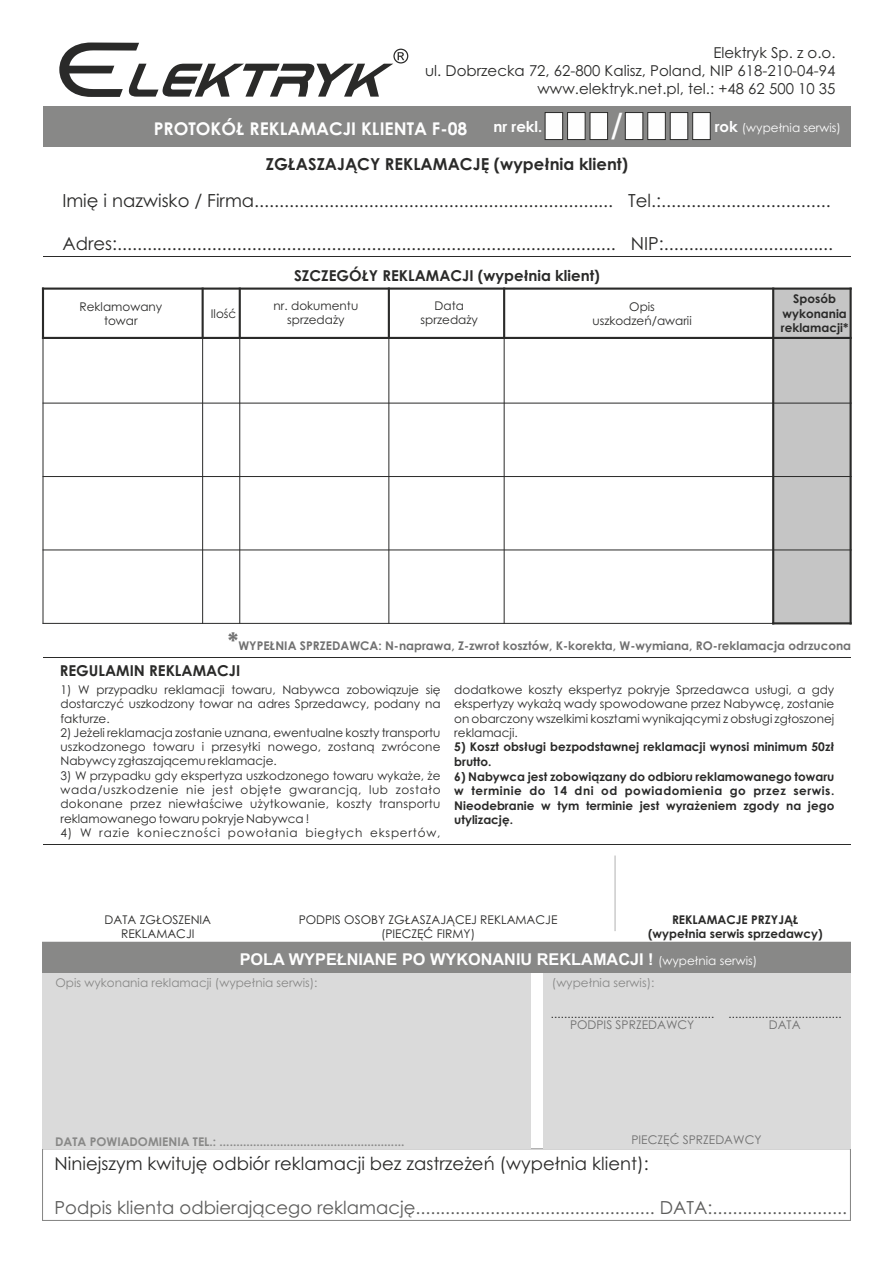
<style>
.page{position:relative;width:893px;height:1263px;background:#fff}
.page>*{position:absolute;margin:0;border:0;box-sizing:border-box;transform-origin:0 0}
.t1{font:36px "Arial";color:#fefefe;scale:1.09 1}
.t2{font:18px "Century Gothic";color:#2a2a29}
.t3{font:18px "Century Gothic";color:#5c5c5b}
.t4{font:700 17.55px "Century Gothic";color:#fefefe}
.t5{font:700 16.5px "Century Gothic";color:#2a2a29}
.t6{font:700 16.35px "Arial";color:#fefefe}
.t7{font:15px/17.9px "Century Gothic";color:#2a2a29;text-align:right}
.t8{font:700 15px "Century Gothic";color:#2a2a29}
.t9{font:700 15px "Century Gothic";color:#fefefe}
.t10{font:12px/14.2px "Century Gothic";color:#2a2a29;text-align:center}
.t11{font:700 12px/14.5px "Century Gothic";color:#2a2a29;text-align:center}
.t12{font:700 12px "Century Gothic";color:#717171}
.t13{font:12px "Arial";color:#2a2a29}
.t14{font:700 12px "Century Gothic";color:#888887}
.t15{font:12px "Century Gothic";color:#888887}
.t16{font:12px "Century Gothic";letter-spacing:.065em;color:#2a2a29}
.t17{font:12px "Century Gothic";color:#717171}
.t18{font:12px "Century Gothic";color:#fefefe}
.s1{font-weight:700;font-size:15px}
.s2{font-size:24px}
.s3{font-family:"Century Gothic";font-weight:400;font-size:12px}
</style>
<div class="page">
<div style="left:43px;top:106px;width:807px;height:41px;background:#888887"></div>
<div style="left:42px;top:1148px;width:809px;height:73px;border:1px solid #888887"></div>
<hr style="left:43px;top:256px;width:807px;height:1px;background:#2a2a29">
<hr style="left:43px;top:844px;width:807px;height:1px;background:#2a2a29">
<hr style="left:43px;top:657px;width:807px;height:1px;background:#2a2a29">
<div style="left:773px;top:289px;width:78px;height:49px;background:#c5c5c5"></div>
<div style="left:773px;top:338px;width:78px;height:65px;background:#c5c5c5"></div>
<div style="left:773px;top:403px;width:78px;height:73px;background:#c5c5c5"></div>
<div style="left:773px;top:476px;width:78px;height:74px;background:#c5c5c5"></div>
<div style="left:773px;top:550px;width:78px;height:73px;background:#c5c5c5"></div>
<hr style="left:43px;top:337px;width:1px;height:287px;background:#2a2a29">
<hr style="left:42px;top:288px;width:2px;height:51px;background:#2a2a29">
<hr style="left:202px;top:337px;width:1px;height:287px;background:#2a2a29">
<hr style="left:202px;top:288px;width:2px;height:51px;background:#2a2a29">
<hr style="left:239px;top:337px;width:1px;height:287px;background:#2a2a29">
<hr style="left:239px;top:288px;width:2px;height:51px;background:#2a2a29">
<hr style="left:388px;top:337px;width:1px;height:287px;background:#2a2a29">
<hr style="left:388px;top:288px;width:2px;height:51px;background:#2a2a29">
<hr style="left:504px;top:337px;width:1px;height:287px;background:#2a2a29">
<hr style="left:503px;top:288px;width:2px;height:51px;background:#2a2a29">
<hr style="left:772px;top:288px;width:2px;height:336px;background:#2a2a29">
<hr style="left:849px;top:288px;width:3px;height:336px;background:#2a2a29">
<hr style="left:43px;top:623px;width:731px;height:1px;background:#2a2a29">
<hr style="left:772px;top:622px;width:80px;height:2px;background:#2a2a29">
<hr style="left:43px;top:549px;width:809px;height:1px;background:#2a2a29">
<hr style="left:43px;top:476px;width:809px;height:1px;background:#2a2a29">
<hr style="left:43px;top:403px;width:809px;height:1px;background:#2a2a29">
<hr style="left:42px;top:337px;width:810px;height:2px;background:#2a2a29">
<hr style="left:42px;top:288px;width:810px;height:2px;background:#2a2a29">
<svg style="left:59px;top:42px;width:349px;height:55px"></svg>
<svg style="left:545px;top:112px;width:63px;height:28px;background:#d0d0d0"></svg>
<svg style="left:625px;top:112px;width:86px;height:28px;background:#cecece"></svg>
<div style="left:43px;top:973px;width:488px;height:176px;background:#dadada"></div>
<div style="left:543px;top:973px;width:307px;height:176px;background:#dadada"></div>
<div style="left:43px;top:942px;width:807px;height:31px;background:#888887"></div>
<hr style="left:615px;top:855px;width:1px;height:76px;background:#b2b2b2">
<p class="t7" style="left:425px;top:45px;width:412px">Elektryk Sp. z o.o.<br>ul. Dobrzecka 72, 62-800 Kalisz, Poland, NIP 618-210-04-94 www.elektryk.net.pl, tel.: +48 62 500 10 35</p>
<h1 class="t1" style="left:612px;top:113px;width:11px">/</h1>
<h3 class="t4" style="left:154px;top:122px;width:315px">PROTOKÓŁ REKLAMACJI KLIENTA F-08</h3>
<p class="t9" style="left:494px;top:121px;width:50px">nr rekl.</p>
<p class="t18" style="left:715px;top:123px;width:128px"><span class="s1">rok</span> (wypełnia serwis)</p>
<h3 class="t5" style="left:266px;top:157px;width:364px">ZGŁASZAJĄCY REKLAMACJĘ (wypełnia klient)</h3>
<h2 class="t2" style="left:62px;top:193px;width:770px">Imię i nazwisko / Firma........................................................................ Tel.:..................................</h2>
<h2 class="t2" style="left:62px;top:236px;width:772px">Adres:.................................................................................................... NIP:..................................</h2>
<p class="t8" style="left:294px;top:270px;width:307px">SZCZEGÓŁY REKLAMACJI (wypełnia klient)</p>
<p class="t10" style="left:80px;top:301px;width:84px">Reklamowany towar</p>
<p class="t10" style="left:211px;top:308px;width:27px">Ilość</p>
<p class="t10" style="left:274px;top:300px;width:86px">nr. dokumentu sprzedaży</p>
<p class="t10" style="left:421px;top:299px;width:59px">Data sprzedaży</p>
<p class="t10" style="left:592px;top:301px;width:101px">Opis uszkodzeń/awarii</p>
<p class="t11" style="left:781px;top:292px;width:69px">Sposób wykonania reklamacji*</p>
<p class="t12" style="left:228px;top:641px;width:625px"><span class="s2">*</span>WYPEŁNIA SPRZEDAWCA: N-naprawa, Z-zwrot kosztów, K-korekta, W-wymiana, RO-reklamacja odrzucona</p>
<p class="t8" style="left:60px;top:665px;width:182px">REGULAMIN REKLAMACJI</p>
<p class="t10" style="left:60px;top:683px;width:382px;text-align:justify">1) W przypadku reklamacji towaru, Nabywca zobowiązuje się dostarczyć uszkodzony towar na adres Sprzedawcy, podany na fakturze.</p>
<p class="t10" style="left:60px;top:726px;width:382px;text-align:justify">2) Jeżeli reklamacja zostanie uznana, ewentualne koszty transportu uszkodzonego towaru i przesyłki nowego, zostaną zwrócone Nabywcy zgłaszającemu reklamacje.</p>
<p class="t10" style="left:60px;top:769px;width:382px;text-align:justify">3) W przypadku gdy ekspertyza uszkodzonego towaru wykaże, że wada/uszkodzenie nie jest objęte gwarancją, lub zostało dokonane przez niewłaściwe użytkowanie, koszty transportu reklamowanego towaru pokryje Nabywca !</p>
<p class="t16" style="left:60px;top:828px;width:382px">4) W razie konieczności powołania biegłych ekspertów,</p>
<p class="t10" style="left:454px;top:683px;width:382px;text-align:justify">dodatkowe koszty ekspertyz pokryje Sprzedawca usługi, a gdy ekspertyzy wykażą wady spowodowane przez Nabywcę, zostanie on obarczony wszelkimi kosztami wynikającymi z obsługi zgłoszonej reklamacji.</p>
<p class="t11" style="left:454px;top:741px;width:382px;text-align:left">5) Koszt obsługi bezpodstawnej reklamacji wynosi minimum 50zł brutto.</p>
<p class="t11" style="left:454px;top:770px;width:382px;text-align:justify">6) Nabywca jest zobowiązany do odbioru reklamowanego towaru w terminie do 14 dni od powiadomienia go przez serwis.<br>Nieodebranie w tym terminie jest wyrażeniem zgody na jego utylizację.</p>
<p class="t10" style="left:105px;top:913px;width:108px">DATA ZGŁOSZENIA<br>REKLAMACJI</p>
<p class="t11" style="left:648px;top:913px;width:176px">REKLAMACJE PRZYJĄŁ (wypełnia serwis sprzedawcy)</p>
<p class="t10" style="left:299px;top:913px;width:260px">PODPIS OSOBY ZGŁASZAJĄCEJ REKLAMACJE (PIECZĘĆ FIRMY)</p>
<h3 class="t6" style="left:240px;top:953px;width:519px">POLA WYPEŁNIANE PO WYKONANIU REKLAMACJI ! <span class="s3">(wypełnia serwis)</span></h3>
<p class="t15" style="left:56px;top:978px;width:263px">Opis wykonania reklamacji (wypełnia serwis):</p>
<p class="t15" style="left:552px;top:978px;width:104px">(wypełnia serwis):</p>
<p class="t17" style="left:570px;top:1020px;width:126px">PODPIS SPRZEDAWCY</p>
<p class="t17" style="left:769px;top:1020px;width:33px">DATA</p>
<p class="t13" style="left:551px;top:1010px;width:292px">................................................. ..................................</p>
<p class="t17" style="left:631px;top:1134px;width:132px">PIECZĘĆ SPRZEDAWCY</p>
<p class="t14" style="left:55px;top:1137px;width:351px">DATA POWIADOMIENIA TEL.: .......................................................</p>
<h2 class="t2" style="left:55px;top:1157px;width:596px">Niniejszym kwituję odbiór reklamacji bez zastrzeżeń (wypełnia klient):</h2>
<h2 class="t3" style="left:55px;top:1200px;width:794px">Podpis klienta odbierającego reklamację................................................ DATA:...........................</h2>
</div>
